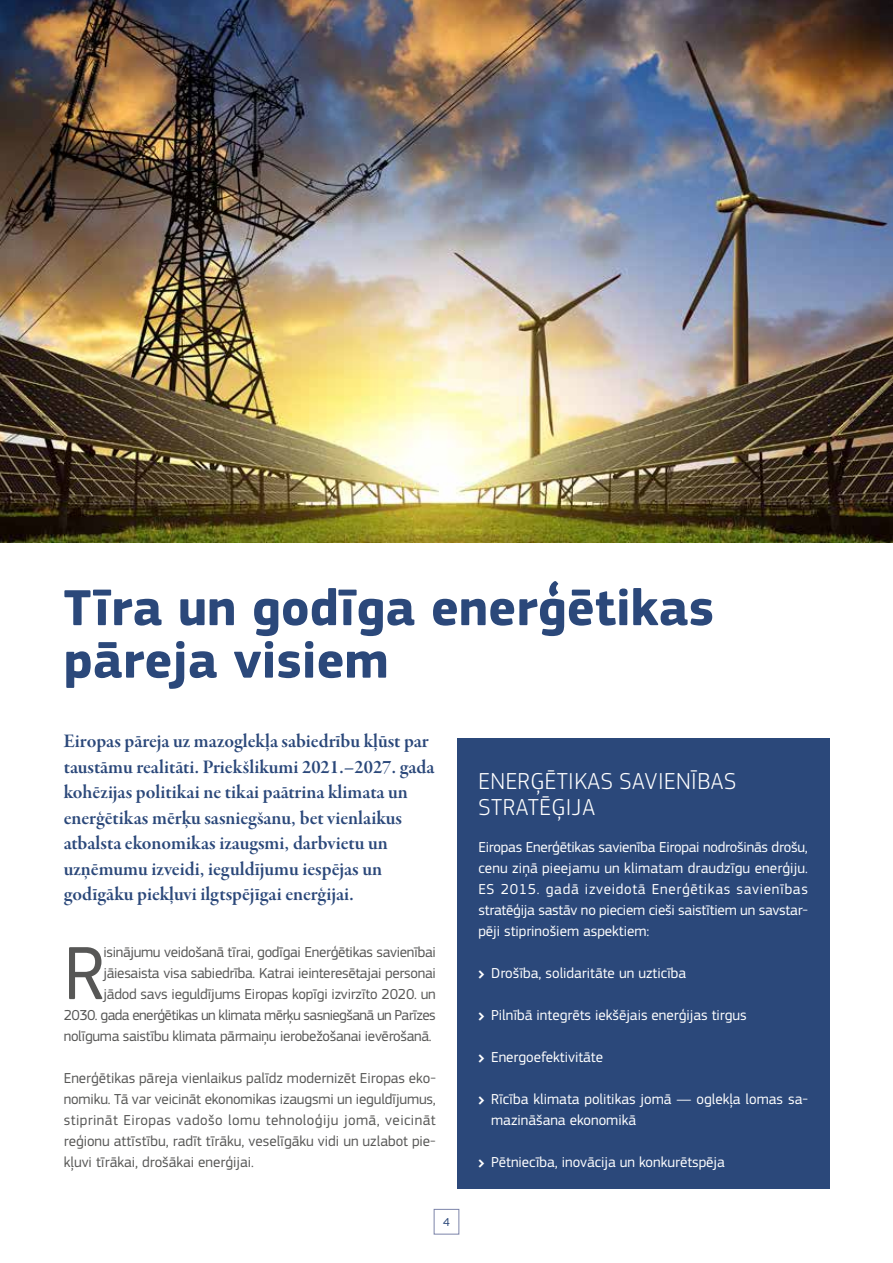
<style>
.page{position:relative;width:893px;height:1263px;background:#fff}
.page>*{position:absolute;margin:0;border:0;box-sizing:border-box;transform-origin:0 0}
.t1{font:78.3px "EC Square Sans Pro";color:#575756}
.t2{font:700 52.5px/52.5px "EC Square Sans Pro";color:#2b487a}
.t3{font:300 24px/25.5px "EC Square Sans Pro";letter-spacing:.02em;color:#fff}
.t4{font:19.5px/25.5px "Garamond Premr Pro Smbd Subh";color:#2b487a}
.t5{font:15px/21px "EC Square Sans Pro";letter-spacing:-.02em;color:#575756;text-align:right}
.t6{font:15px/21px "EC Square Sans Pro";color:#fff;text-align:justify}
.t7{font:12px "EC Square Sans Pro";color:#2b487a}
</style>
<div class="page">
<img style="left:0;top:0;width:893px;height:542px">
<div style="left:434px;top:1209px;width:25px;height:25px;border:1px solid #7c84a9"></div>
<div style="left:457px;top:738px;width:372px;height:450px;background:#2b487a"></div>
<h2 class="t2" style="left:64px;top:583px;width:652px">Tīra un godīga enerģētikas pāreja visiem</h2>
<p class="t4" style="left:64px;top:729px;width:372px">Eiropas pāreja uz mazoglekļa sabiedrību kļūst par taustāmu realitāti. Priekšlikumi 2021.–2027. gada kohēzijas politikai ne tikai paātrina klimata un enerģētikas mērķu sasniegšanu, bet vienlaikus atbalsta ekonomikas izaugsmi, darbvietu un uzņēmumu izveidi, ieguldījumu iespējas un godīgāku piekļuvi ilgtspējīgai enerģijai.</p>
<p class="t5" style="left:64px;top:942px;width:374px">isinājumu veidošanā tīrai, godīgai Enerģētikas savienībai jāiesaista visa sabiedrība. Katrai ieinteresētajai personai<br>jādod savs ieguldījums Eiropas kopīgi izvirzīto 2020. un<br>2030. gada enerģētikas un klimata mērķu sasniegšanā un Parīzes nolīguma saistību klimata pārmaiņu ierobežošanai ievērošanā.</p>
<p class="t5" style="left:64px;top:1068px;width:374px;text-align:justify">Enerģētikas pāreja vienlaikus palīdz modernizēt Eiropas eko&shy;nomiku. Tā var veicināt ekonomikas izaugsmi un ieguldījumus, stiprināt Eiropas vadošo lomu tehnoloģiju jomā, veicināt reģionu attīstību, radīt tīrāku, veselīgāku vidi un uzlabot pie&shy;kļuvi tīrākai, drošākai enerģijai.</p>
<h1 class="t1" style="left:64px;top:928px;width:43px">R</h1>
<p class="t7" style="left:443px;top:1215px;width:8px">4</p>
<h3 class="t3" style="left:479px;top:768px;width:259px">ENERĢĒTIKAS SAVIENĪBAS<br>STRATĒĢIJA</h3>
<p class="t6" style="left:478px;top:837px;width:331px">Eiropas Enerģētikas savienība Eiropai nodrošinās drošu, cenu ziņā pieejamu un klimatam draudzīgu enerģiju.<br>ES 2015. gadā izveidotā Enerģētikas savienības stratēģija sastāv no pieciem cieši saistītiem un savstar&shy;pēji stiprinošiem aspektiem:</p>
<p class="t6" style="left:491px;top:963px;width:197px">Drošība, solidaritāte un uzticība</p>
<p class="t6" style="left:491px;top:1005px;width:257px">Pilnībā integrēts iekšējais enerģijas tirgus</p>
<p class="t6" style="left:491px;top:1047px;width:114px">Energoefektivitāte</p>
<p class="t6" style="left:491px;top:1089px;width:318px">Rīcība klimata politikas jomā — oglekļa lomas sa&shy;mazināšana ekonomikā</p>
<p class="t6" style="left:491px;top:1152px;width:235px">Pētniecība, inovācija un konkurētspēja</p>
</div>
